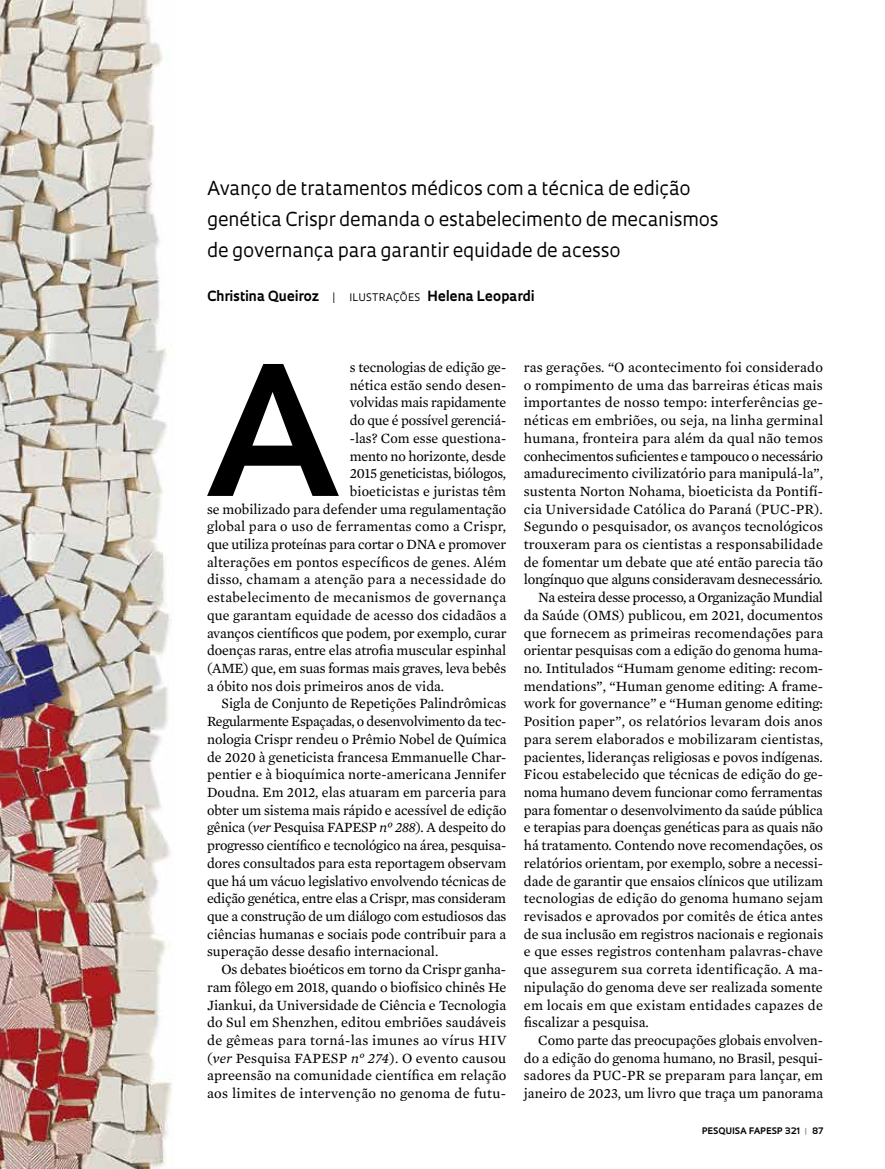
<style>
.page{position:relative;width:885px;height:1169px;background:#fff}
.page>*{position:absolute;margin:0;border:0;box-sizing:border-box;transform-origin:0 0}
.t1{font:800 186.3px "Avenir";color:#000}
.t2{font:18.75px/30.9px "Oculum";letter-spacing:-.01em;color:#000}
.t3{font:14.4px "Mercury Text G2";color:#000}
.t4{font:14.4px "Mercury Text G2";letter-spacing:.02em;color:#000}
.t5{font:14.4px "Mercury Text G2";letter-spacing:-.02em;color:#000}
.t6{font:14.4px "Mercury Text G2";letter-spacing:-.025em;color:#000}
.t7{font:14.4px "Mercury Text G2";letter-spacing:.025em;color:#000}
.t8{font:700 13.65px "Oculum";letter-spacing:-.005em;color:#000}
.t9{font:700 8.7px "Oculum";letter-spacing:.015em;color:#000}
.s1{font-weight:400;font-size:10.2px}
.s2{font-style:italic}
.s3{color:#939598}
</style>
<div class="page">
<img style="left:0;top:0;width:172px;height:1168px">
<h2 class="t2" style="left:207px;top:172px;width:513px">Avanço de tratamentos médicos com a técnica de edição genética Crispr demanda o estabelecimento de mecanismos de governança para garantir equidade de acesso</h2>
<p class="t8" style="left:207px;top:287px;width:130px">Christina Queiroz <span class="s1">|</span></p>
<p class="t8" style="left:349px;top:287px;width:187px"><span class="s1">ILUSTRAÇÕES</span> Helena Leopardi</p>
<h1 class="t1" style="left:207px;top:321px;width:133px">A</h1>
<p class="t3" style="left:350px;top:357px;width:158px">s tecnologias de edição ge-</p>
<p class="t3" style="left:350px;top:374px;width:158px">nética estão sendo desen-</p>
<p class="t3" style="left:350px;top:392px;width:158px">volvidas mais rapidamente</p>
<p class="t3" style="left:350px;top:410px;width:158px">do que é possível gerenciá-</p>
<p class="t3" style="left:350px;top:427px;width:158px">-las? Com esse questiona-</p>
<p class="t3" style="left:350px;top:445px;width:158px">mento no horizonte, desde</p>
<p class="t3" style="left:350px;top:463px;width:158px">2015 geneticistas, biólogos,</p>
<p class="t3" style="left:350px;top:481px;width:158px">bioeticistas e juristas têm</p>
<p class="t3" style="left:207px;top:498px;width:301px">se mobilizado para defender uma regulamentação</p>
<p class="t4" style="left:207px;top:516px;width:301px">global para o uso de ferramentas como a Crispr,</p>
<p class="t3" style="left:207px;top:534px;width:301px">que utiliza proteínas para cortar o DNA e promover</p>
<p class="t3" style="left:207px;top:551px;width:301px">alterações em pontos específicos de genes. Além</p>
<p class="t7" style="left:207px;top:569px;width:300px">disso, chamam a atenção para a necessidade do</p>
<p class="t4" style="left:207px;top:587px;width:301px">estabelecimento de mecanismos de governança</p>
<p class="t3" style="left:207px;top:604px;width:301px">que garantam equidade de acesso dos cidadãos a</p>
<p class="t3" style="left:207px;top:622px;width:301px">avanços científicos que podem, por exemplo, curar</p>
<p class="t3" style="left:207px;top:640px;width:301px">doenças raras, entre elas atrofia muscular espinhal</p>
<p class="t3" style="left:207px;top:657px;width:301px">(AME) que, em suas formas mais graves, leva bebês</p>
<p class="t3" style="left:207px;top:675px;width:239px">a óbito nos dois primeiros anos de vida.</p>
<p class="t3" style="left:221px;top:693px;width:286px">Sigla de Conjunto de Repetições Palindrômicas</p>
<p class="t6" style="left:207px;top:711px;width:301px">Regularmente Espaçadas, o desenvolvimento da tec-</p>
<p class="t3" style="left:207px;top:728px;width:301px">nologia Crispr rendeu o Prêmio Nobel de Química</p>
<p class="t3" style="left:207px;top:746px;width:301px">de 2020 à geneticista francesa Emmanuelle Char-</p>
<p class="t3" style="left:207px;top:764px;width:301px">pentier e à bioquímica norte-americana Jennifer</p>
<p class="t3" style="left:207px;top:782px;width:301px">Doudna. Em 2012, elas atuaram em parceria para</p>
<p class="t3" style="left:207px;top:799px;width:301px">obter um sistema mais rápido e acessível de edição</p>
<p class="t3" style="left:207px;top:817px;width:300px">gênica (<span class="s2">ver</span> Pesquisa FAPESP <span class="s2">nº 288</span>). A despeito do</p>
<p class="t5" style="left:207px;top:835px;width:301px">progresso científico e tecnológico na área, pesquisa-</p>
<p class="t3" style="left:207px;top:852px;width:301px">dores consultados para esta reportagem observam</p>
<p class="t3" style="left:207px;top:870px;width:301px">que há um vácuo legislativo envolvendo técnicas de</p>
<p class="t5" style="left:207px;top:888px;width:301px">edição genética, entre elas a Crispr, mas consideram</p>
<p class="t3" style="left:207px;top:905px;width:301px">que a construção de um diálogo com estudiosos das</p>
<p class="t3" style="left:207px;top:923px;width:301px">ciências humanas e sociais pode contribuir para a</p>
<p class="t3" style="left:207px;top:941px;width:233px">superação desse desafio internacional.</p>
<p class="t3" style="left:221px;top:959px;width:286px">Os debates bioéticos em torno da Crispr ganha-</p>
<p class="t3" style="left:207px;top:976px;width:301px">ram fôlego em 2018, quando o biofísico chinês He</p>
<p class="t3" style="left:207px;top:994px;width:301px">Jiankui, da Universidade de Ciência e Tecnologia</p>
<p class="t3" style="left:207px;top:1012px;width:300px">do Sul em Shenzhen, editou embriões saudáveis</p>
<p class="t4" style="left:207px;top:1029px;width:301px">de gêmeas para torná-las imunes ao vírus HIV</p>
<p class="t3" style="left:207px;top:1047px;width:301px">(<span class="s2">ver</span> Pesquisa FAPESP <span class="s2">n° 274</span>). O evento causou</p>
<p class="t3" style="left:207px;top:1065px;width:301px">apreensão na comunidade científica em relação</p>
<p class="t4" style="left:207px;top:1082px;width:301px">aos limites de intervenção no genoma de futu-</p>
<p class="t3" style="left:524px;top:357px;width:301px">ras gerações. “O acontecimento foi considerado</p>
<p class="t3" style="left:524px;top:374px;width:300px">o rompimento de uma das barreiras éticas mais</p>
<p class="t3" style="left:524px;top:392px;width:301px">importantes de nosso tempo: interferências ge-</p>
<p class="t3" style="left:524px;top:410px;width:301px">néticas em embriões, ou seja, na linha germinal</p>
<p class="t3" style="left:524px;top:427px;width:301px">humana, fronteira para além da qual não temos</p>
<p class="t6" style="left:524px;top:445px;width:301px">conhecimentos suficientes e tampouco o necessário</p>
<p class="t3" style="left:524px;top:463px;width:301px">amadurecimento civilizatório para manipulá-la”,</p>
<p class="t3" style="left:524px;top:481px;width:301px">sustenta Norton Nohama, bioeticista da Pontifí-</p>
<p class="t3" style="left:524px;top:498px;width:301px">cia Universidade Católica do Paraná (PUC-PR).</p>
<p class="t3" style="left:524px;top:516px;width:301px">Segundo o pesquisador, os avanços tecnológicos</p>
<p class="t3" style="left:524px;top:534px;width:301px">trouxeram para os cientistas a responsabilidade</p>
<p class="t3" style="left:524px;top:551px;width:301px">de fomentar um debate que até então parecia tão</p>
<p class="t5" style="left:524px;top:569px;width:300px">longínquo que alguns consideravam desnecessário.</p>
<p class="t6" style="left:538px;top:587px;width:286px">Na esteira desse processo, a Organização Mundial</p>
<p class="t3" style="left:524px;top:604px;width:301px">da Saúde (OMS) publicou, em 2021, documentos</p>
<p class="t3" style="left:524px;top:622px;width:301px">que fornecem as primeiras recomendações para</p>
<p class="t3" style="left:524px;top:640px;width:301px">orientar pesquisas com a edição do genoma huma-</p>
<p class="t3" style="left:524px;top:658px;width:301px">no. Intitulados “Humam genome editing: recom-</p>
<p class="t3" style="left:524px;top:675px;width:301px">mendations”, “Human genome editing: A frame-</p>
<p class="t3" style="left:524px;top:693px;width:301px">work for governance” e “Human genome editing:</p>
<p class="t3" style="left:524px;top:711px;width:300px">Position paper”, os relatórios levaram dois anos</p>
<p class="t3" style="left:524px;top:728px;width:301px">para serem elaborados e mobilizaram cientistas,</p>
<p class="t3" style="left:524px;top:746px;width:300px">pacientes, lideranças religiosas e povos indígenas.</p>
<p class="t3" style="left:524px;top:764px;width:301px">Ficou estabelecido que técnicas de edição do ge-</p>
<p class="t3" style="left:524px;top:782px;width:300px">noma humano devem funcionar como ferramentas</p>
<p class="t3" style="left:524px;top:799px;width:301px">para fomentar o desenvolvimento da saúde pública</p>
<p class="t3" style="left:524px;top:817px;width:301px">e terapias para doenças genéticas para as quais não</p>
<p class="t3" style="left:524px;top:835px;width:301px">há tratamento. Contendo nove recomendações, os</p>
<p class="t3" style="left:524px;top:852px;width:301px">relatórios orientam, por exemplo, sobre a necessi-</p>
<p class="t3" style="left:524px;top:870px;width:301px">dade de garantir que ensaios clínicos que utilizam</p>
<p class="t3" style="left:524px;top:888px;width:301px">tecnologias de edição do genoma humano sejam</p>
<p class="t3" style="left:524px;top:905px;width:300px">revisados e aprovados por comitês de ética antes</p>
<p class="t3" style="left:524px;top:923px;width:301px">de sua inclusão em registros nacionais e regionais</p>
<p class="t3" style="left:524px;top:941px;width:301px">e que esses registros contenham palavras-chave</p>
<p class="t4" style="left:524px;top:959px;width:301px">que assegurem sua correta identificação. A ma-</p>
<p class="t3" style="left:524px;top:976px;width:300px">nipulação do genoma deve ser realizada somente</p>
<p class="t3" style="left:524px;top:994px;width:301px">em locais em que existam entidades capazes de</p>
<p class="t3" style="left:524px;top:1012px;width:127px">fiscalizar a pesquisa.</p>
<p class="t3" style="left:538px;top:1029px;width:286px">Como parte das preocupações globais envolven-</p>
<p class="t3" style="left:524px;top:1047px;width:301px">do a edição do genoma humano, no Brasil, pesqui-</p>
<p class="t3" style="left:524px;top:1065px;width:301px">sadores da PUC-PR se preparam para lançar, em</p>
<p class="t3" style="left:524px;top:1082px;width:301px">janeiro de 2023, um livro que traça um panorama</p>
<p class="t9" style="left:702px;top:1124px;width:123px">PESQUISA FAPESP 321 <span class="s3">|</span> 87</p>
</div>
